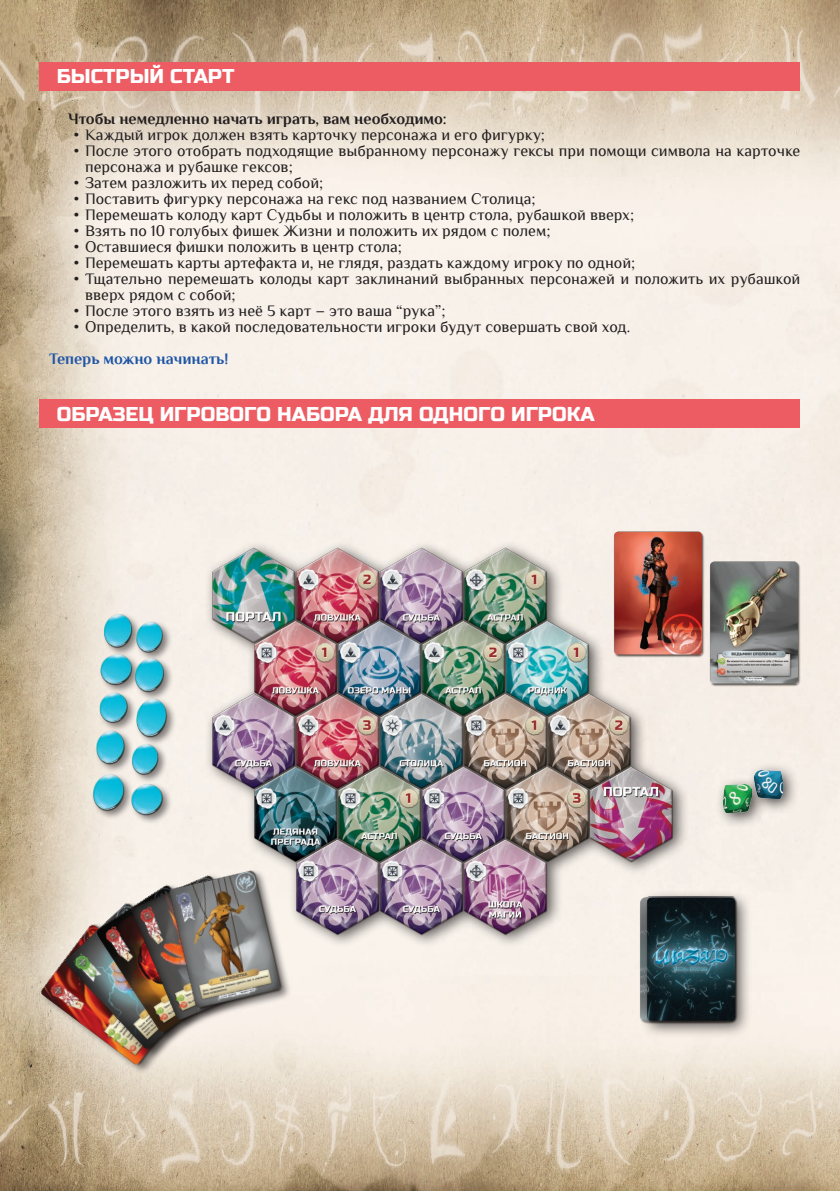
<style>
.page{position:relative;width:840px;height:1191px;background:#fff}
.page>*{position:absolute;margin:0;border:0;box-sizing:border-box;transform-origin:0 0}
.t1{font:20px "Russo One";color:#fff}
.t2{font:16px/16px "Philosopher";color:#231f20}
.t3{font:700 16px "Philosopher";color:#231f20}
.t4{font:700 16px "Philosopher";color:#2056a6}
</style>
<div class="page">
<img style="left:0;top:0;width:839px;height:1191px">
<div style="left:40px;top:62px;width:759px;height:28px;background:#ec5c62"></div>
<img style="left:151px;top:513px;width:558px;height:456px">
<div style="left:40px;top:922px;width:160px;height:152px;background:#231f20;opacity:.55"></div>
<img style="left:39px;top:920px;width:155px;height:148px">
<div style="left:64px;top:901px;width:157px;height:158px;background:#231f20;opacity:.55"></div>
<img style="left:63px;top:899px;width:152px;height:154px">
<div style="left:95px;top:883px;width:150px;height:160px;background:#231f20;opacity:.55"></div>
<img style="left:94px;top:882px;width:145px;height:154px">
<div style="left:130px;top:873px;width:139px;height:157px;background:#231f20;opacity:.55"></div>
<img style="left:130px;top:873px;width:132px;height:151px">
<div style="left:168px;top:868px;width:124px;height:151px;background:#231f20;opacity:.55"></div>
<img style="left:168px;top:869px;width:117px;height:143px">
<div style="left:638px;top:890px;width:114px;height:148px;background:#231f20;opacity:.75"></div>
<img style="left:646px;top:898px;width:91px;height:125px">
<img style="left:612px;top:531px;width:91px;height:126px">
<div style="left:746px;top:762px;width:52px;height:52px;background:#231f20;opacity:.82"></div>
<img style="left:754px;top:770px;width:28px;height:28px">
<div style="left:714px;top:776px;width:53px;height:52px;background:#231f20;opacity:.82"></div>
<img style="left:722px;top:784px;width:29px;height:28px">
<img style="left:709px;top:561px;width:91px;height:125px">
<div style="left:91px;top:612px;width:86px;height:212px;background:#231f20;opacity:.55"></div>
<img style="left:92px;top:614px;width:76px;height:205px">
<div style="left:40px;top:400px;width:759px;height:28px;background:#ec5c62"></div>
<p class="t1" style="left:57px;top:65px;width:179px">БЫСТРЫЙ СТАРТ</p>
<p class="t3" style="left:68px;top:110px;width:380px">Чтобы немедленно начать играть, вам необходимо:</p>
<p class="t2" style="left:74px;top:127px;width:472px">• Каждый игрок должен взять карточку персонажа и его фигурку;</p>
<p class="t2" style="left:85px;top:143px;width:716px;text-indent:-11px">• После этого отобрать подходящие выбранному персонажу гексы при помощи символа на карточке персонажа и рубашке гексов;</p>
<p class="t2" style="left:74px;top:175px;width:251px">• Затем разложить их перед собой;</p>
<p class="t2" style="left:74px;top:191px;width:463px">• Поставить фигурку персонажа на гекс под названием Столица;</p>
<p class="t2" style="left:74px;top:207px;width:561px">• Перемешать колоду карт Судьбы и положить в центр стола, рубашкой вверх;</p>
<p class="t2" style="left:74px;top:223px;width:478px">• Взять по 10 голубых фишек Жизни и положить их рядом с полем;</p>
<p class="t2" style="left:74px;top:239px;width:329px">• Оставшиеся фишки положить в центр стола;</p>
<p class="t2" style="left:74px;top:255px;width:562px">• Перемешать карты артефакта и, не глядя, раздать каждому игроку по одной;</p>
<p class="t2" style="left:85px;top:271px;width:716px;text-indent:-11px">• Тщательно перемешать колоды карт заклинаний выбранных персонажей и положить их рубашкой вверх рядом с собой;</p>
<p class="t2" style="left:74px;top:303px;width:373px">• После этого взять из неё 5 карт – это ваша “рука”;</p>
<p class="t2" style="left:74px;top:319px;width:557px">• Определить, в какой последовательности игроки будут совершать свой ход.</p>
<p class="t4" style="left:49px;top:350px;width:181px">Теперь можно начинать!</p>
<p class="t1" style="left:57px;top:402px;width:539px">ОБРАЗЕЦ ИГРОВОГО НАБОРА ДЛЯ ОДНОГО ИГРОКА</p>
</div>
